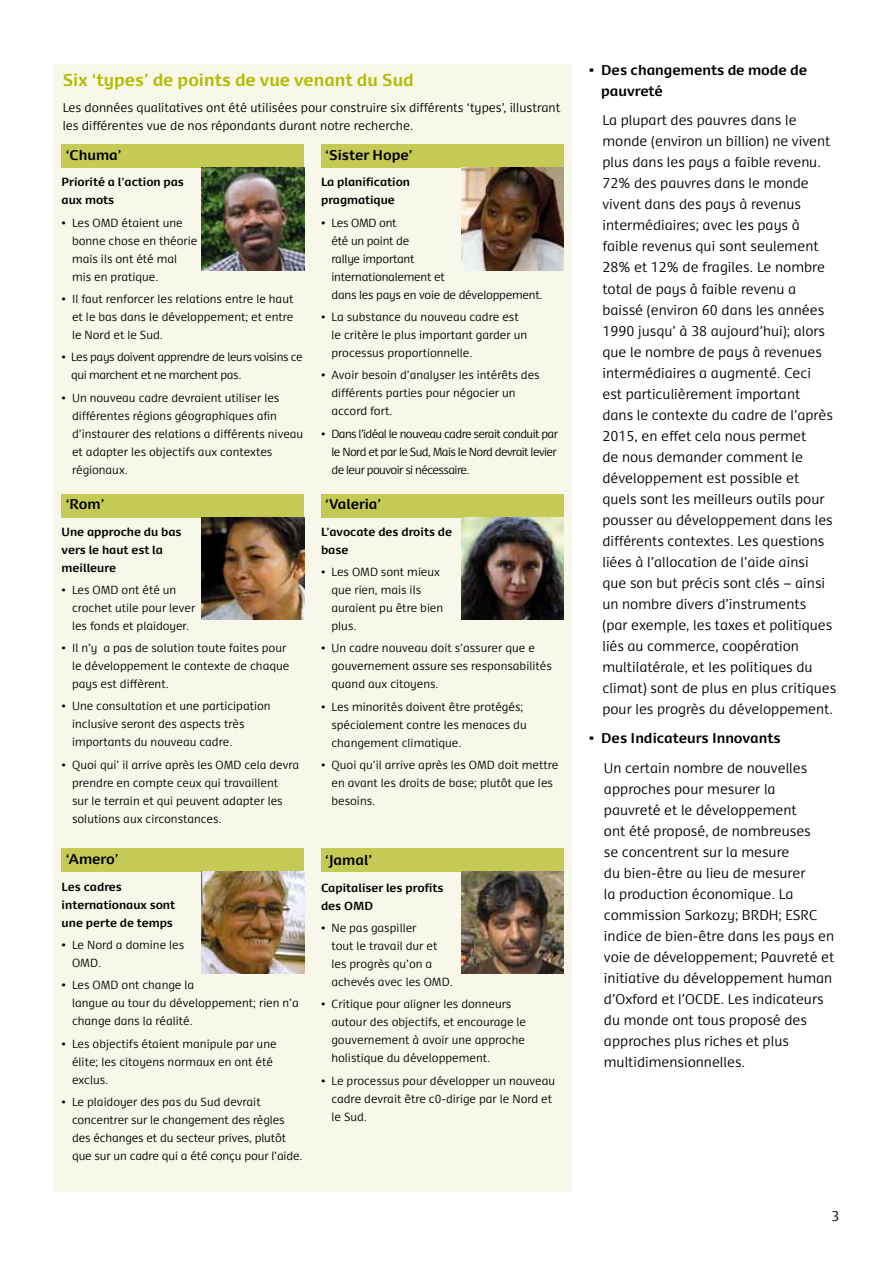
<style>
.page{position:relative;width:893px;height:1263px;background:#fff}
.page>*{position:absolute;margin:0;border:0;box-sizing:border-box;transform-origin:0 0}
.t1{font:700 16.5px "Dancer TF";color:#b2bb00}
.t2{font:300 13.5px/21px "Dancer TF";color:#000}
.t3{font:700 13.5px/21px "Dancer TF";color:#000}
.t4{font:300 12px/18px "Dancer TF";color:#000}
.t5{font:300 11.25px/18px "Dancer TF";color:#000}
.t6{font:700 11.25px/18px "Dancer TF";color:#000}
.t7{font:300 11.25px/18px "Dancer TF";letter-spacing:-.02em;color:#000}
.t8{font:300 11.25px/18px "Dancer TF";letter-spacing:-.03em;color:#000}
</style>
<div class="page">
<div style="left:53px;top:64px;width:519px;height:1127px;background:#f7f8ea"></div>
<div style="left:62px;top:145px;width:242px;height:23px;background:#c5ca55"></div>
<div style="left:321px;top:145px;width:242px;height:23px;background:#c5ca55"></div>
<div style="left:62px;top:494px;width:242px;height:23px;background:#c5ca55"></div>
<div style="left:321px;top:494px;width:242px;height:23px;background:#c5ca55"></div>
<div style="left:62px;top:848px;width:242px;height:24px;background:#c5ca55"></div>
<div style="left:321px;top:848px;width:242px;height:24px;background:#c5ca55"></div>
<img style="left:461px;top:517px;width:102px;height:102px">
<img style="left:461px;top:872px;width:102px;height:102px">
<img style="left:461px;top:168px;width:102px;height:102px">
<img style="left:202px;top:168px;width:102px;height:102px">
<img style="left:202px;top:517px;width:102px;height:102px">
<img style="left:202px;top:872px;width:102px;height:102px">
<h1 class="t1" style="left:63px;top:69px;width:353px">Six ‘types’ de points de vue venant du Sud</h1>
<p class="t4" style="left:63px;top:99px;width:499px">Les données qualitatives ont été utilisées pour construire six différents ‘types’, illustrant les différentes vue de nos répondants durant notre recherche.</p>
<p class="t3" style="left:66px;top:144px;width:57px">‘Chuma’</p>
<p class="t6" style="left:62px;top:173px;width:124px">Priorité a l’action pas aux mots</p>
<p class="t5" style="left:72px;top:213px;width:127px;text-indent:-10px">• Les OMD étaient une bonne chose en théorie mais ils ont été mal mis en pratique.</p>
<p class="t5" style="left:72px;top:290px;width:223px;text-align:justify;text-indent:-10px">• Il faut renforcer les relations entre le haut et le bas dans le développement; et entre le Nord et le Sud.</p>
<p class="t8" style="left:71px;top:348px;width:233px;text-indent:-9px">• Les pays doivent apprendre de leurs voisins ce qui marchent et ne marchent pas.</p>
<p class="t5" style="left:72px;top:388px;width:233px;text-indent:-10px">• Un nouveau cadre devraient utiliser les différentes régions géographiques afin d’instaurer des relations a différents niveau et adapter les objectifs aux contextes régionaux.</p>
<p class="t3" style="left:66px;top:493px;width:40px">‘Rom’</p>
<p class="t6" style="left:62px;top:522px;width:121px">Une approche du bas vers le haut est la meilleure</p>
<p class="t5" style="left:72px;top:580px;width:125px;text-indent:-10px">• Les OMD ont été un crochet utile pour lever les fonds et plaidoyer.</p>
<p class="t5" style="left:72px;top:639px;width:219px;text-indent:-10px">• Il n’y a pas de solution toute faites pour le développement le contexte de chaque pays est diffèrent.</p>
<p class="t5" style="left:72px;top:697px;width:200px;text-indent:-10px">• Une consultation et une participation inclusive seront des aspects très importants du nouveau cadre.</p>
<p class="t5" style="left:72px;top:755px;width:229px;text-indent:-10px">• Quoi qui’ il arrive après les OMD cela devra prendre en compte ceux qui travaillent<br>sur le terrain et qui peuvent adapter les solutions aux circonstances.</p>
<p class="t3" style="left:66px;top:848px;width:54px">‘Amero’</p>
<p class="t6" style="left:62px;top:877px;width:115px">Les cadres internationaux sont une perte de temps</p>
<p class="t5" style="left:72px;top:936px;width:114px;text-indent:-10px">• Le Nord a domine les<br>OMD.</p>
<p class="t5" style="left:72px;top:976px;width:228px;text-indent:-10px">• Les OMD ont change la<br>langue au tour du développement; rien n’a change dans la réalité.</p>
<p class="t5" style="left:72px;top:1034px;width:206px;text-indent:-10px">• Les objectifs étaient manipule par une élite; les citoyens normaux en ont été exclus.</p>
<p class="t5" style="left:72px;top:1092px;width:232px;text-indent:-10px">• Le plaidoyer des pas du Sud devrait concentrer sur le changement des règles des échanges et du secteur prives, plutôt que sur un cadre qui a été conçu pour l’aide.</p>
<p class="t3" style="left:325px;top:144px;width:89px">‘Sister Hope’</p>
<p class="t6" style="left:321px;top:173px;width:91px">La planification pragmatique</p>
<p class="t7" style="left:331px;top:213px;width:213px;text-indent:-10px">• Les OMD ont<br>été un point de<br>rallye important<br>internationalement et<br>dans les pays en voie de développement.</p>
<p class="t5" style="left:331px;top:308px;width:197px;text-indent:-10px">• La substance du nouveau cadre est le critère le plus important garder un processus proportionnelle.</p>
<p class="t5" style="left:331px;top:366px;width:210px;text-indent:-10px">• Avoir besoin d’analyser les intérêts des différents parties pour négocier un accord fort.</p>
<p class="t5" style="left:331px;top:424px;width:228px;text-align:justify;text-indent:-10px">• Dans l’idéal le nouveau cadre serait conduit par le Nord et par le Sud, Mais le Nord devrait levier de leur pouvoir si nécessaire.</p>
<p class="t3" style="left:325px;top:493px;width:58px">‘Valeria’</p>
<p class="t6" style="left:321px;top:522px;width:133px">L’avocate des droits de base</p>
<p class="t5" style="left:331px;top:563px;width:113px;text-indent:-10px">• Les OMD sont mieux que rien, mais ils auraient pu être bien plus.</p>
<p class="t5" style="left:331px;top:639px;width:222px;text-indent:-10px">• Un cadre nouveau doit s’assurer que e gouvernement assure ses responsabilités quand aux citoyens.</p>
<p class="t5" style="left:331px;top:697px;width:197px;text-indent:-10px">• Les minorités doivent être protégés; spécialement contre les menaces du changement climatique.</p>
<p class="t5" style="left:331px;top:755px;width:228px;text-indent:-10px">• Quoi qu’il arrive après les OMD doit mettre en avant les droits de base; plutôt que les besoins.</p>
<p class="t3" style="left:325px;top:849px;width:48px">‘Jamal’</p>
<p class="t6" style="left:321px;top:878px;width:124px">Capitaliser les profits des OMD</p>
<p class="t5" style="left:331px;top:919px;width:123px;text-indent:-10px">• Ne pas gaspiller<br>tout le travail dur et les progrès qu’on a achevés avec les OMD.</p>
<p class="t5" style="left:331px;top:995px;width:196px;text-indent:-10px">• Critique pour aligner les donneurs autour des objectifs, et encourage le gouvernement à avoir une approche holistique du développement.</p>
<p class="t5" style="left:331px;top:1071px;width:225px;text-indent:-10px">• Le processus pour développer un nouveau cadre devrait être c0-dirige par le Nord et le Sud.</p>
<p class="t3" style="left:601px;top:59px;width:208px;text-indent:-12px">• Des changements de mode de pauvreté</p>
<p class="t2" style="left:602px;top:110px;width:235px">La plupart des pauvres dans le monde (environ un billion) ne vivent plus dans les pays a faible revenu.<br>72% des pauvres dans le monde vivent dans des pays à revenus intermédiaires; avec les pays à faible revenus qui sont seulement 28% et 12% de fragiles. Le nombre total de pays à faible revenu a baissé (environ 60 dans les années 1990 jusqu’ à 38 aujourd’hui); alors que le nombre de pays à revenues intermédiaires a augmenté. Ceci<br>est particulièrement important<br>dans le contexte du cadre de l’après 2015, en effet cela nous permet<br>de nous demander comment le développement est possible et quels sont les meilleurs outils pour pousser au développement dans les différents contextes. Les questions liées à l’allocation de l’aide ainsi<br>que son but précis sont clés – ainsi un nombre divers d’instruments<br>(par exemple, les taxes et politiques liés au commerce, coopération multilatérale, et les politiques du climat) sont de plus en plus critiques pour les progrès du développement.</p>
<p class="t3" style="left:589px;top:727px;width:193px">• Des Indicateurs Innovants</p>
<p class="t2" style="left:604px;top:757px;width:232px">Un certain nombre de nouvelles approches pour mesurer la pauvreté et le développement<br>ont été proposé, de nombreuses<br>se concentrent sur la mesure<br>du bien-être au lieu de mesurer<br>la production économique. La commission Sarkozy; BRDH; ESRC indice de bien-être dans les pays en voie de développement; Pauvreté et initiative du développement human d’Oxford et l’OCDE. Les indicateurs du monde ont tous proposé des approches plus riches et plus multidimensionnelles.</p>
<p class="t2" style="left:831px;top:1205px;width:10px">3</p>
</div>
